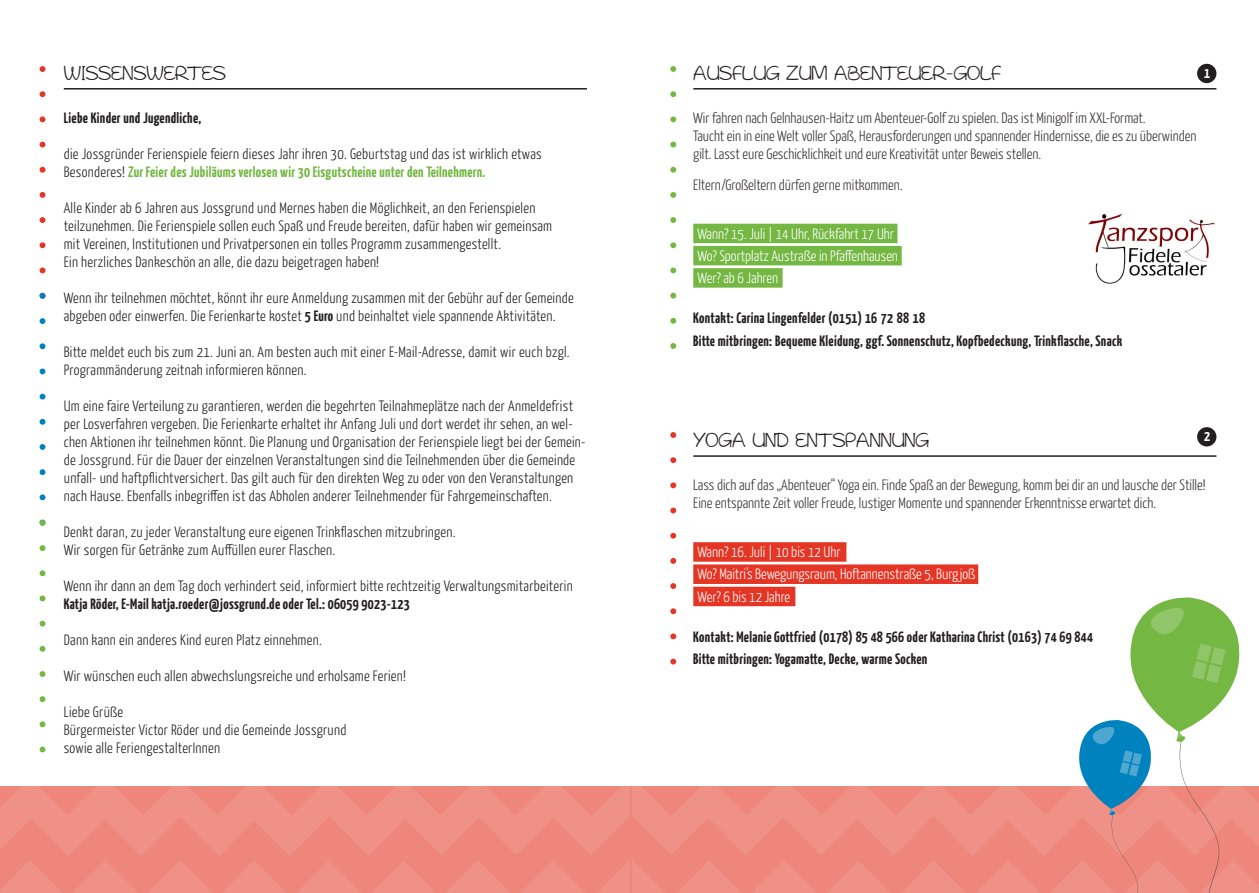
<style>
.page{position:relative;width:1259px;height:893px;background:#fff}
.page>*{position:absolute;margin:0;border:0;box-sizing:border-box;transform-origin:0 0}
.t1{font:22.5px "Fineliner Script";color:#231f20}
.t2{font:300 15px/18px "Yanone Kaffeesatz";letter-spacing:.02em;color:#231f20}
.t3{font:300 15px/18px "Yanone Kaffeesatz";color:#393536}
.t4{font:700 15px/22.2px "Yanone Kaffeesatz";letter-spacing:.02em;color:#231f20}
.t5{font:300 15px/22.2px "Yanone Kaffeesatz";color:#fff}
.t6{font:700 15px "Yanone Kaffeesatz";color:#fff}
.s1{font-weight:700;color:#74b743}
.s2{font-weight:700}
</style>
<div class="page">
<img style="left:0;top:787px;width:629px;height:106px">
<img style="left:632px;top:787px;width:627px;height:106px">
<hr style="left:64px;top:88px;width:523px;height:2px;background:#231f20">
<svg style="left:670px;top:69px;width:6px;height:280px"></svg>
<svg style="left:40px;top:69px;width:6px;height:681px"></svg>
<svg style="left:670px;top:435px;width:6px;height:229px"></svg>
<hr style="left:693px;top:88px;width:523px;height:2px;background:#231f20">
<div style="left:693px;top:224px;width:204px;height:19px;background:#74b743"></div>
<div style="left:693px;top:246px;width:208px;height:19px;background:#74b743"></div>
<div style="left:693px;top:268px;width:89px;height:20px;background:#74b743"></div>
<hr style="left:693px;top:455px;width:523px;height:2px;background:#231f20">
<div style="left:693px;top:542px;width:153px;height:20px;background:#e43525"></div>
<div style="left:693px;top:564px;width:285px;height:20px;background:#e43525"></div>
<div style="left:693px;top:587px;width:102px;height:19px;background:#e43525"></div>
<img style="left:1088px;top:214px;width:127px;height:70px">
<div style="left:1197px;top:64px;width:19px;height:19px;background:#231f20;border-radius:50%"></div>
<div style="left:1197px;top:427px;width:19px;height:19px;background:#231f20;border-radius:50%"></div>
<svg style="left:1077px;top:597px;width:166px;height:296px"></svg>
<h1 class="t1" style="left:64px;top:63px;width:164px">WISSENSWERTES</h1>
<p class="t4" style="left:64px;top:108px;width:139px">Liebe Kinder und Jugendliche,</p>
<p class="t2" style="left:64px;top:146px;width:479px">die Jossgründer Ferienspiele feiern dieses Jahr ihren 30. Geburtstag und das ist wirklich etwas<br>Besonderes! <span class="s1">Zur Feier des Jubiläums verlosen wir 30 Eisgutscheine unter den Teilnehmern.</span></p>
<p class="t2" style="left:64px;top:200px;width:490px">Alle Kinder ab 6 Jahren aus Jossgrund und Mernes haben die Möglichkeit, an den Ferienspielen teilzunehmen. Die Ferienspiele sollen euch Spaß und Freude bereiten, dafür haben wir gemeinsam mit Vereinen, Institutionen und Privatpersonen ein tolles Programm zusammengestellt.<br>Ein herzliches Dankeschön an alle, die dazu beigetragen haben!</p>
<p class="t2" style="left:64px;top:290px;width:511px">Wenn ihr teilnehmen möchtet, könnt ihr eure Anmeldung zusammen mit der Gebühr auf der Gemeinde abgeben oder einwerfen. Die Ferienkarte kostet <span class="s2">5 Euro</span> und beinhaltet viele spannende Aktivitäten.</p>
<p class="t2" style="left:64px;top:344px;width:507px">Bitte meldet euch bis zum 21. Juni an. Am besten auch mit einer E-Mail-Adresse, damit wir euch bzgl.<br>Programmänderung zeitnah informieren können.</p>
<p class="t2" style="left:64px;top:398px;width:523px">Um eine faire Verteilung zu garantieren, werden die begehrten Teilnahmeplätze nach der Anmeldefrist per Losverfahren vergeben. Die Ferienkarte erhaltet ihr Anfang Juli und dort werdet ihr sehen, an wel&shy;chen Aktionen ihr teilnehmen könnt. Die Planung und Organisation der Ferienspiele liegt bei der Gemein&shy;de Jossgrund. Für die Dauer der einzelnen Veranstaltungen sind die Teilnehmenden über die Gemeinde unfall- und haftpflichtversichert. Das gilt auch für den direkten Weg zu oder von den Veranstaltungen nach Hause. Ebenfalls inbegriffen ist das Abholen anderer Teilnehmender für Fahrgemeinschaften.</p>
<p class="t2" style="left:64px;top:524px;width:393px">Denkt daran, zu jeder Veranstaltung eure eigenen Trinkflaschen mitzubringen.<br>Wir sorgen für Getränke zum Auffüllen eurer Flaschen.</p>
<p class="t2" style="left:64px;top:578px;width:510px">Wenn ihr dann an dem Tag doch verhindert seid, informiert bitte rechtzeitig Verwaltungsmitarbeiterin</p>
<p class="t4" style="left:64px;top:594px;width:347px">Katja Röder, E-Mail katja.roeder@jossgrund.de oder Tel.: 06059 9023-123</p>
<p class="t2" style="left:64px;top:632px;width:259px">Dann kann ein anderes Kind euren Platz einnehmen.</p>
<p class="t2" style="left:64px;top:668px;width:344px">Wir wünschen euch allen abwechslungsreiche und erholsame Ferien!</p>
<p class="t2" style="left:64px;top:704px;width:284px">Liebe Grüße<br>Bürgermeister Victor Röder und die Gemeinde Jossgrund sowie alle FeriengestalterInnen</p>
<h1 class="t1" style="left:693px;top:63px;width:310px">AUSFLUG ZUM ABENTEUER-GOLF</h1>
<p class="t3" style="left:693px;top:110px;width:505px">Wir fahren nach Gelnhausen-Haitz um Abenteuer-Golf zu spielen. Das ist Minigolf im XXL-Format.<br>Taucht ein in eine Welt voller Spaß, Herausforderungen und spannender Hindernisse, die es zu überwinden gilt. Lasst eure Geschicklichkeit und eure Kreativität unter Beweis stellen.</p>
<p class="t3" style="left:693px;top:177px;width:211px">Eltern/Großeltern dürfen gerne mitkommen.</p>
<p class="t5" style="left:697px;top:223px;width:202px">Wann? 15. Juli | 14 Uhr, Rückfahrt 17 Uhr<br>Wo? Sportplatz Austraße in Pfaffenhausen<br>Wer? ab 6 Jahren</p>
<p class="t4" style="left:693px;top:308px;width:430px">Kontakt: Carina Lingenfelder (0151) 16 72 88 18<br>Bitte mitbringen: Bequeme Kleidung, ggf. Sonnenschutz, Kopfbedeckung, Trinkflasche, Snack</p>
<p class="t6" style="left:1204px;top:67px;width:7px">1</p>
<h1 class="t1" style="left:693px;top:430px;width:237px">YOGA UND ENTSPANNUNG</h1>
<p class="t3" style="left:693px;top:477px;width:514px">Lass dich auf das „Abenteuer“ Yoga ein. Finde Spaß an der Bewegung, komm bei dir an und lausche der Stille!<br>Eine entspannte Zeit voller Freude, lustiger Momente und spannender Erkenntnisse erwartet dich.</p>
<p class="t5" style="left:697px;top:542px;width:279px">Wann? 16. Juli | 10 bis 12 Uhr<br>Wo? Maitri’s Bewegungsraum, Hoftannenstraße 5, Burgjoß<br>Wer? 6 bis 12 Jahre</p>
<p class="t4" style="left:693px;top:627px;width:401px">Kontakt: Melanie Gottfried (0178) 85 48 566 oder Katharina Christ (0163) 74 69 844<br>Bitte mitbringen: Yogamatte, Decke, warme Socken</p>
<p class="t6" style="left:1204px;top:430px;width:7px">2</p>
</div>
